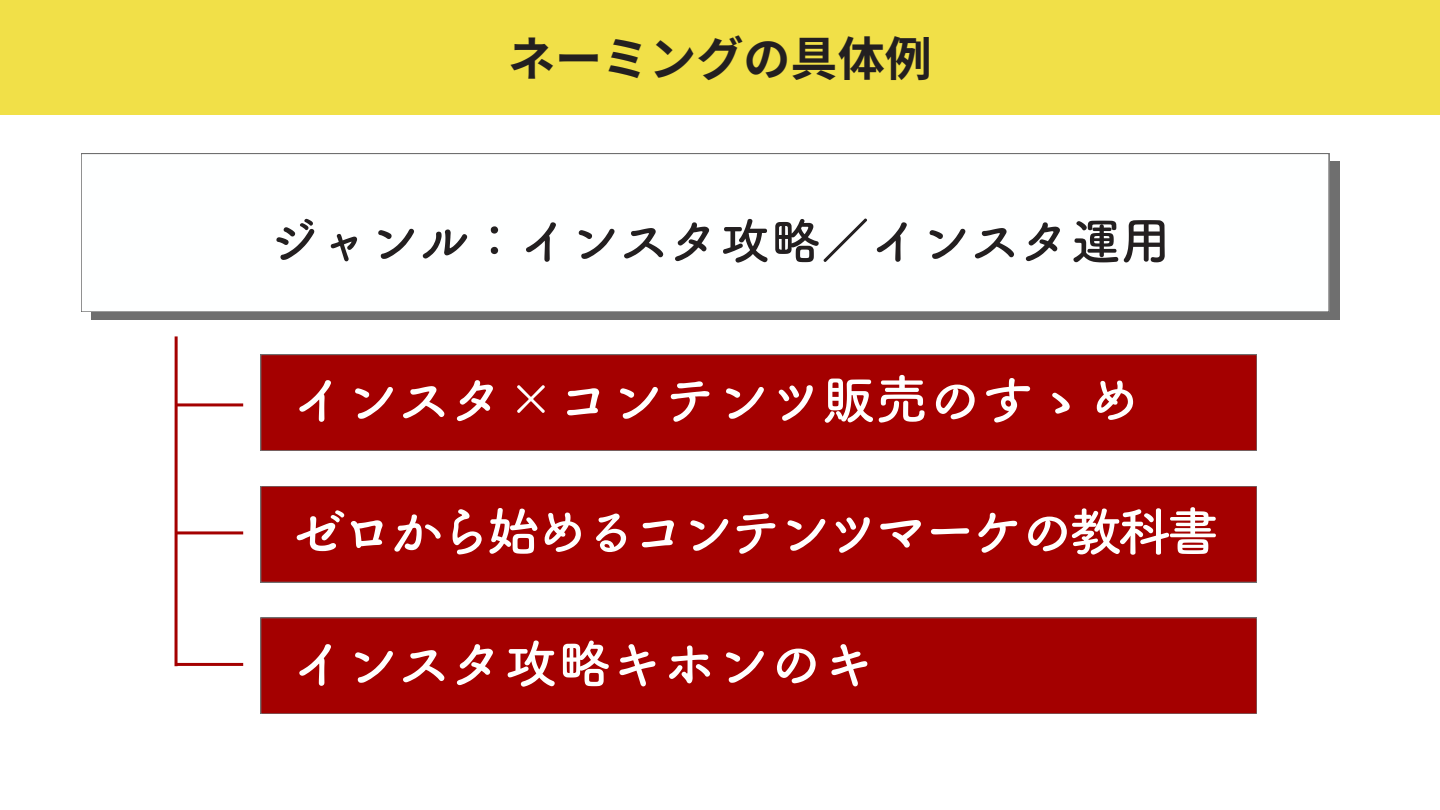
<style>
.page{position:relative;width:1440px;height:810px;background:#fff}
.page>*{position:absolute;margin:0;border:0;box-sizing:border-box;transform-origin:0 0}
.t1{font:53px "Canva Tsuku B Rd Gothic Std B";color:#fffffe}
.t2{font:53px "Canva Tsuku B Rd Gothic Std B";letter-spacing:-.085em;color:#fffffe}
.t3{font:50.1px "Canva Tsuku B Rd Gothic Std B";color:#231f20}
.t4{font:700 47.1px "Noto Sans JP";color:#231f20}
</style>
<div class="page">
<hr style="left:175px;top:336px;width:3px;height:330px;background:#a40000">
<hr style="left:176px;top:403px;width:67px;height:3px;background:#a40000">
<hr style="left:176px;top:531px;width:67px;height:3px;background:#a40000">
<hr style="left:176px;top:663px;width:67px;height:3px;background:#a40000">
<div style="left:0;top:0;width:1440px;height:115px;background:#f1e048"></div>
<div style="left:92px;top:161px;width:1248px;height:159px;background:#6f6f6f"></div>
<div style="left:81px;top:153px;width:1248px;height:159px;background:#feffff"></div>
<div style="left:80px;top:153px;width:1250px;height:160px;border:1px solid #6f6f6f"></div>
<div style="left:261px;top:354px;width:996px;height:97px;background:#a40000"></div>
<div style="left:260px;top:354px;width:998px;height:98px;border:1px solid #6f6f6f"></div>
<div style="left:261px;top:486px;width:996px;height:97px;background:#a40000"></div>
<div style="left:260px;top:485px;width:998px;height:98px;border:1px solid #6f6f6f"></div>
<div style="left:261px;top:618px;width:996px;height:96px;background:#a40000"></div>
<div style="left:260px;top:617px;width:998px;height:98px;border:1px solid #6f6f6f"></div>
<p class="t4" style="left:508px;top:21px;width:425px">ネーミングの具体例</p>
<p class="t3" style="left:269px;top:215px;width:904px">ジャンル：インスタ攻略／インスタ運⽤</p>
<p class="t1" style="left:292px;top:373px;width:849px">インスタ×コンテンツ販売のすゝめ</p>
<p class="t2" style="left:292px;top:505px;width:928px">ゼロから始めるコンテンツマーケの教科書</p>
<p class="t1" style="left:292px;top:637px;width:584px">インスタ攻略キホンのキ</p>
</div>
